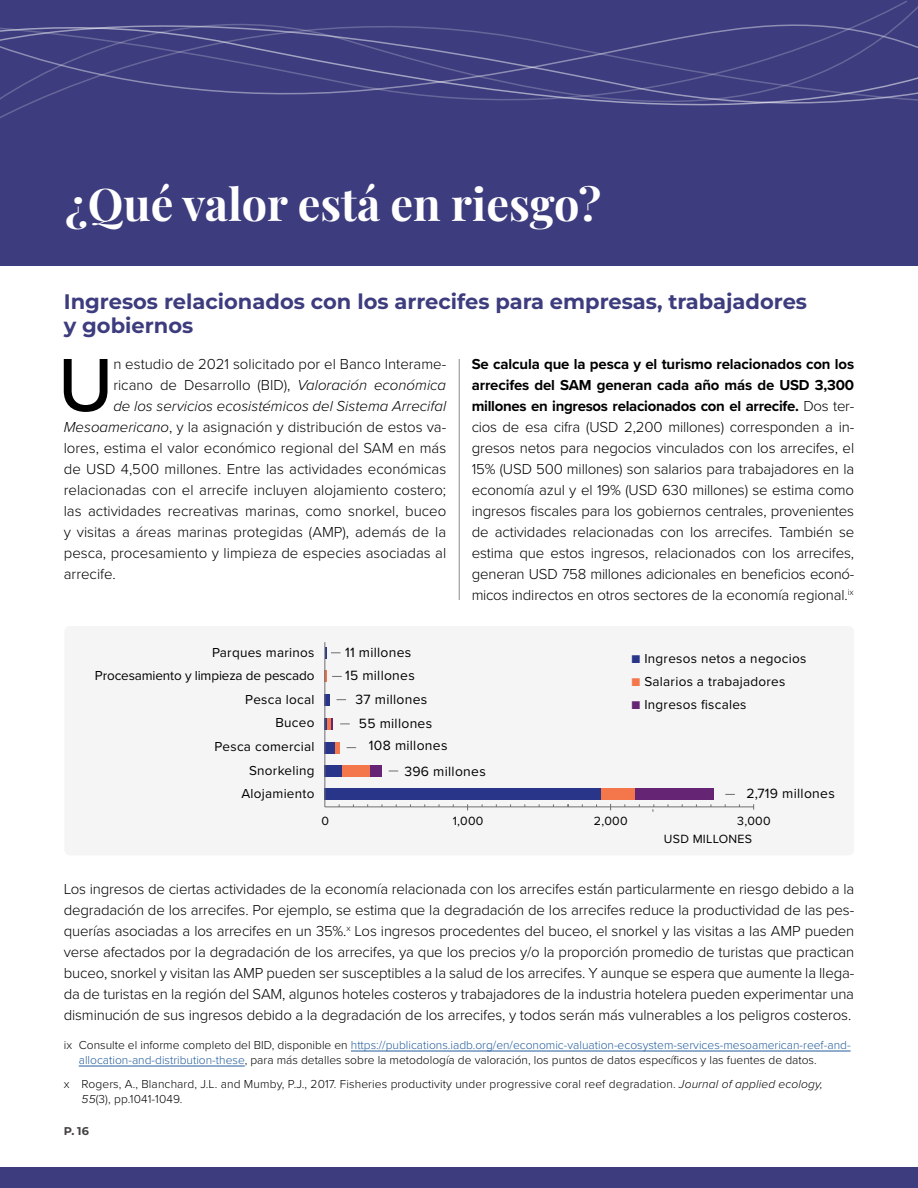
<style>
.page{position:relative;width:918px;height:1188px;background:#fff}
.page>*{position:absolute;margin:0;border:0;box-sizing:border-box;transform-origin:0 0}
.t1{font:500 78px "Proxima Nova";color:#000}
.t2{font:700 45px "Playfair Display";color:#fff}
.t3{font:700 21px/24px "Montserrat";color:#3d3c7e}
.t4{font:300 15px/21px "Proxima Nova";color:#000;text-align:justify}
.t5{font:italic 300 15px "Proxima Nova";color:#000}
.t6{font:13.95px "Proxima Nova";letter-spacing:.02em;color:#000}
.t7{font:13.5px/23.7px "Proxima Nova";letter-spacing:.02em;color:#000;text-align:right}
.t8{font:12.3px "Proxima Nova";letter-spacing:.02em;color:#000}
.t9{font:300 12px/15px "Proxima Nova";color:#000}
.t10{font:700 11.25px "Montserrat";color:#434141}
.s1{font-style:italic}
.s2{font-weight:700}
.s3{color:#283589}
.s4{color:#f3774a}
.s5{color:#652574}
.s6{color:#245d9c}
</style>
<div class="page">
<div style="left:0;top:1167px;width:918px;height:21px;background:#3d3c7e"></div>
<div style="left:64px;top:626px;width:790px;height:229px;background:#f5f5f5;border-radius:5px"></div>
<hr style="left:351px;top:1051px;width:500px;height:1px;background:#245d9c">
<hr style="left:79px;top:1066px;width:166px;height:1px;background:#245d9c">
<div style="left:0;top:0;width:918px;height:266px;background:#3d3c7e"></div>
<svg style="left:0;top:96px;width:918px;height:22px"></svg>
<svg style="left:0;top:0;width:918px;height:96px"></svg>
<hr style="left:459px;top:359px;width:1px;height:241px;background:#8b898e">
<div style="left:325px;top:788px;width:276px;height:12px;background:#283589"></div>
<div style="left:601px;top:788px;width:34px;height:12px;background:#f3774a"></div>
<div style="left:635px;top:788px;width:79px;height:12px;background:#652574"></div>
<div style="left:325px;top:766px;width:17px;height:11px;background:#283589"></div>
<div style="left:342px;top:766px;width:29px;height:11px;background:#f3774a"></div>
<div style="left:371px;top:766px;width:11px;height:11px;background:#652574"></div>
<div style="left:325px;top:742px;width:11px;height:11px;background:#283589"></div>
<hr style="left:336px;top:742px;width:4px;height:11px;background:#f3774a">
<svg style="left:326px;top:718px;width:7px;height:12px"></svg>
<div style="left:325px;top:694px;width:5px;height:12px;background:#283589"></div>
<hr style="left:325px;top:642px;width:1px;height:165px;background:#6e6e72">
<hr style="left:325px;top:807px;width:429px;height:1px;background:#6e6e72">
<svg style="left:325px;top:647px;width:16px;height:12px"></svg>
<svg style="left:325px;top:671px;width:17px;height:11px"></svg>
<h2 class="t2" style="left:65px;top:168px;width:538px">¿Qué valor está en riesgo?</h2>
<h3 class="t3" style="left:64px;top:289px;width:745px">Ingresos relacionados con los arrecifes para empresas, trabajadores y gobiernos</h3>
<h1 class="t1" style="left:58px;top:327px;width:57px">U</h1>
<p class="t4" style="left:113px;top:353px;width:334px">n estudio de 2021 solicitado por el Banco Interame-</p>
<p class="t4" style="left:113px;top:374px;width:334px">ricano de Desarrollo (BID), <span class="s1">Valoración económica</span></p>
<p class="t5" style="left:113px;top:395px;width:334px">de los servicios ecosistémicos del Sistema Arrecifal</p>
<p class="t4" style="left:64px;top:416px;width:384px"><span class="s1">Mesoamericano</span>, y la asignación y distribución de estos va-</p>
<p class="t4" style="left:64px;top:437px;width:384px">lores, estima el valor económico regional del SAM en más</p>
<p class="t4" style="left:64px;top:458px;width:384px">de USD 4,500 millones. Entre las actividades económicas</p>
<p class="t4" style="left:64px;top:479px;width:384px">relacionadas con el arrecife incluyen alojamiento costero;</p>
<p class="t4" style="left:64px;top:500px;width:384px">las actividades recreativas marinas, como snorkel, buceo</p>
<p class="t4" style="left:64px;top:521px;width:384px">y visitas a áreas marinas protegidas (AMP), además de la</p>
<p class="t4" style="left:64px;top:542px;width:384px">pesca, procesamiento y limpieza de especies asociadas al</p>
<p class="t4" style="left:64px;top:563px;width:54px">arrecife.</p>
<p class="t4" style="left:472px;top:353px;width:384px"><span class="s2">Se calcula que la pesca y el turismo relacionados con los arrecifes del SAM generan cada año más de USD 3,300 millones en ingresos relacionados con el arrecife.</span> Dos ter&shy;cios de esa cifra (USD 2,200 millones) corresponden a in&shy;gresos netos para negocios vinculados con los arrecifes, el 15% (USD 500 millones) son salarios para trabajadores en la economía azul y el 19% (USD 630 millones) se estima como ingresos fiscales para los gobiernos centrales, provenientes de actividades relacionadas con los arrecifes. También se estima que estos ingresos, relacionados con los arrecifes, generan USD 758 millones adicionales en beneficios econó&shy;micos indirectos en otros sectores de la economía regional.<sup>ix</sup></p>
<p class="t7" style="left:95px;top:640px;width:221px">Parques marinos<br>Procesamiento y limpieza de pescado<br>Pesca local<br>Buceo<br>Pesca comercial<br>Snorkeling<br>Alojamiento</p>
<p class="t6" style="left:345px;top:642px;width:68px">11 millones</p>
<p class="t7" style="left:631px;top:646px;width:176px"><span class="s3">■</span> Ingresos netos a negocios</p>
<p class="t7" style="left:631px;top:669px;width:156px"><span class="s4">■</span> Salarios a trabajadores</p>
<p class="t7" style="left:631px;top:693px;width:117px"><span class="s5">■</span> Ingresos fiscales</p>
<p class="t6" style="left:345px;top:665px;width:71px">15 millones</p>
<p class="t6" style="left:355px;top:689px;width:73px">37 millones</p>
<p class="t6" style="left:359px;top:713px;width:75px">55 millones</p>
<p class="t6" style="left:369px;top:735px;width:80px">108 millones</p>
<p class="t6" style="left:404px;top:761px;width:83px">396 millones</p>
<p class="t6" style="left:747px;top:783px;width:90px">2,719 millones</p>
<p class="t8" style="left:664px;top:829px;width:90px">USD MILLONES</p>
<p class="t8" style="left:321px;top:812px;width:9px">0</p>
<p class="t8" style="left:453px;top:812px;width:32px">1,000</p>
<p class="t8" style="left:594px;top:812px;width:35px">2,000</p>
<p class="t8" style="left:737px;top:812px;width:35px">3,000</p>
<p class="t4" style="left:64px;top:878px;width:792px">Los ingresos de ciertas actividades de la economía relacionada con los arrecifes están particularmente en riesgo debido a la degradación de los arrecifes. Por ejemplo, se estima que la degradación de los arrecifes reduce la productividad de las pes&shy;querías asociadas a los arrecifes en un 35%.<sup>x</sup> Los ingresos procedentes del buceo, el snorkel y las visitas a las AMP pueden verse afectados por la degradación de los arrecifes, ya que los precios y/o la proporción promedio de turistas que practican buceo, snorkel y visitan las AMP pueden ser susceptibles a la salud de los arrecifes. Y aunque se espera que aumente la llega&shy;da de turistas en la región del SAM, algunos hoteles costeros y trabajadores de la industria hotelera pueden experimentar una disminución de sus ingresos debido a la degradación de los arrecifes, y todos serán más vulnerables a los peligros costeros.</p>
<p class="t9" style="left:79px;top:1037px;width:773px;text-indent:-15px">ix Consulte el informe completo del BID, disponible en <span class="s6">https://publications.iadb.org/en/economic-valuation-ecosystem-services-mesoamerican-reef-and&shy;allocation-and-distribution-these</span>, para más detalles sobre la metodología de valoración, los puntos de datos específicos y las fuentes de datos.</p>
<p class="t9" style="left:82px;top:1076px;width:743px;text-indent:-18px">x Rogers, A., Blanchard, J.L. and Mumby, P.J., 2017. Fisheries productivity under progressive coral reef degradation. <span class="s1">Journal of applied ecology,<br>55</span>(3), pp.1041-1049.</p>
<p class="t10" style="left:64px;top:1124px;width:27px">P. 16</p>
</div>
